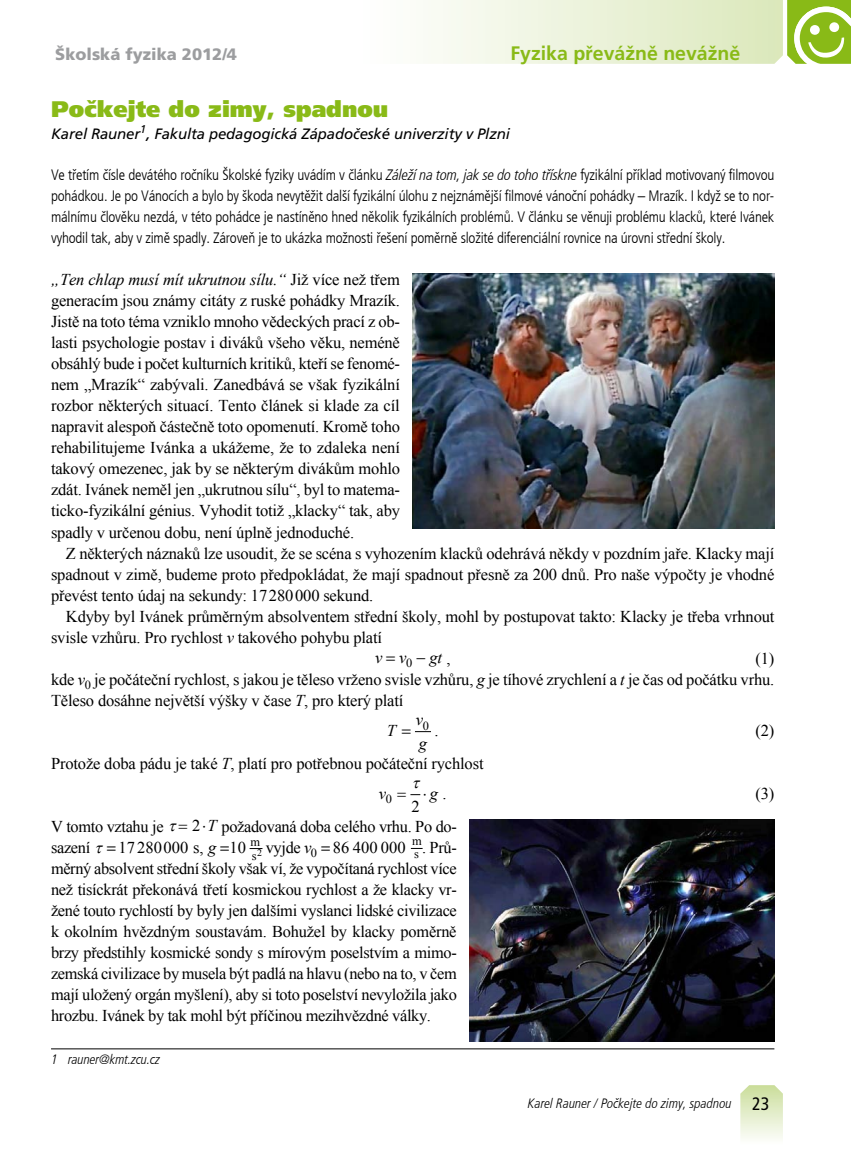
<style>
.page{position:relative;width:851px;height:1149px;background:#fff}
.page>*{position:absolute;margin:0;border:0;box-sizing:border-box;transform-origin:0 0}
.t1{font:900 22.5px "Frutiger LT Com";color:#89ba17}
.t2{font:700 19.5px "Frutiger LT Com";color:#89ba17}
.t3{font:condensed 18px "Frutiger LT Com";color:#000}
.t4{font:16.5px/21px "Times New Roman";letter-spacing:-.01em;color:#000;text-align:justify}
.t5{font:900 16.5px "Frutiger LT Com";color:#9c9d9f}
.t6{font:italic 16.5px/23.2px "Times New Roman";color:#000}
.t7{font:300 condensed 15px/21px "Frutiger LT Com";letter-spacing:-.015em;color:#000;text-align:justify}
.t8{font:italic 15px "Frutiger LT Com";letter-spacing:-.01em;color:#000}
.t9{font:italic 300 condensed 13.5px "Frutiger LT Com";color:#000}
.t10{font:12.3px/14.7px "Times New Roman";color:#000}
.t11{font:italic 11.25px "Frutiger LT Com";color:#000}
.s1{font-style:italic}
.s2{font-style:normal}
</style>
<div class="page">
<svg style="left:428px;top:0;width:422px;height:64px;background:#e0ecc4"></svg>
<svg style="left:740px;top:1085px;width:42px;height:54px;background:#e3edcb"></svg>
<hr style="left:51px;top:1048px;width:723px;height:1px;background:#000">
<img style="left:412px;top:273px;width:362px;height:255px">
<img style="left:469px;top:819px;width:305px;height:222px">
<svg style="left:415px;top:731px;width:16px;height:2px"></svg>
<svg style="left:410px;top:794px;width:10px;height:2px"></svg>
<p class="t5" style="left:55px;top:44px;width:183px">Školská fyzika 2012/4</p>
<p class="t2" style="left:510px;top:41px;width:231px">Fyzika převážně nevážně</p>
<h1 class="t1" style="left:51px;top:95px;width:339px">Počkejte do zimy, spadnou</h1>
<p class="t8" style="left:51px;top:125px;width:460px">Karel Rauner , Fakulta pedagogická Západočeské univerzity v Plzni</p>
<p class="t11" style="left:140px;top:122px;width:8px">1</p>
<p class="t7" style="left:51px;top:164px;width:724px">Ve třetím čísle devátého ročníku Školské fyziky uvádím v článku <span class="s1">Záleží na tom, jak se do toho třískne</span> fyzikální příklad motivovaný filmovou pohádkou. Je po Vánocích a bylo by škoda nevytěžit další fyzikální úlohu z nejznámější filmové vánoční pohádky – Mrazík. I když se to nor&shy;málnímu člověku nezdá, v této pohádce je nastíněno hned několik fyzikálních problémů. V článku se věnuji problému klacků, které Ivánek vyhodil tak, aby v zimě spadly. Zároveň je to ukázka možnosti řešení poměrně složité diferenciální rovnice na úrovni střední školy.</p>
<p class="t4" style="left:51px;top:269px;width:350px"><span class="s1">„Ten chlap musí mít ukrutnou sílu.“</span> Již více než třem generacím jsou známy citáty z ruské pohádky Mrazík.<br>Jistě na toto téma vzniklo mnoho vědeckých prací z ob&shy;lasti psychologie postav i diváků všeho věku, neméně obsáhlý bude i počet kulturních kritiků, kteří se fenomé&shy;nem „Mrazík“ zabývali. Zanedbává se však fyzikální rozbor některých situací. Tento článek si klade za cíl napravit alespoň částečně toto opomenutí. Kromě toho rehabilitujeme Ivánka a ukážeme, že to zdaleka není takový omezenec, jak by se některým divákům mohlo zdát. Ivánek neměl jen „ukrutnou sílu“, byl to matema&shy;ticko-fyzikální génius. Vyhodit totiž „klacky“ tak, aby spadly v určenou dobu, není úplně jednoduché.</p>
<p class="t4" style="left:51px;top:542px;width:724px;text-indent:15px">Z některých náznaků lze usoudit, že se scéna s vyhozením klacků odehrává někdy v pozdním jaře. Klacky mají spadnout v zimě, budeme proto předpokládat, že mají spadnout přesně za 200 dnů. Pro naše výpočty je vhodné převést tento údaj na sekundy: 17280000 sekund.</p>
<p class="t4" style="left:66px;top:605px;width:710px">Kdyby byl Ivánek průměrným absolventem střední školy, mohl by postupovat takto: Klacky je třeba vrhnout</p>
<p class="t4" style="left:51px;top:626px;width:332px">svisle vzhůru. Pro rychlost <span class="s1">v</span> takového pohybu platí</p>
<p class="t6" style="left:375px;top:645px;width:77px">v v −gt<span class="s2">,</span></p>
<p class="t4" style="left:51px;top:647px;width:724px;text-indent:704px">(1) kde <span class="s1">v</span><sub>0</sub> je počáteční rychlost, s jakou je těleso vrženo svisle vzhůru, <span class="s1">g</span> je tíhové zrychlení a <span class="s1">t</span> je čas od počátku vrhu.<br>Těleso dosáhne největší výšky v čase <span class="s1">T</span>, pro který platí</p>
<p class="t6" style="left:387px;top:718px;width:11px">T</p>
<p class="t6" style="left:415px;top:707px;width:13px">v g</p>
<p class="t10" style="left:406px;top:655px;width:8px">0</p>
<p class="t10" style="left:422px;top:717px;width:8px">0</p>
<p class="t4" style="left:434px;top:719px;width:6px">.</p>
<p class="t4" style="left:755px;top:719px;width:20px">(2)</p>
<p class="t4" style="left:379px;top:747px;width:106px;line-height:30.3px;text-indent:-328px">Protože doba pádu je také <span class="s1">T</span>, platí pro potřebnou počáteční rychlost <span class="s1">v</span></p>
<p class="t4" style="left:422px;top:782px;width:25px">⋅ .</p>
<p class="t4" style="left:755px;top:782px;width:20px">(3)</p>
<p class="t6" style="left:429px;top:781px;width:10px">g</p>
<p class="t10" style="left:386px;top:791px;width:8px">0</p>
<p class="t4" style="left:411px;top:795px;width:10px">2</p>
<p class="t4" style="left:51px;top:815px;width:114px">V tomto vztahu je</p>
<p class="t4" style="left:192px;top:815px;width:266px">⋅2 <span class="s1">T</span> požadovaná doba celého vrhu. Po do-</p>
<p class="t4" style="left:51px;top:836px;width:41px">sazení</p>
<p class="t4" style="left:118px;top:836px;width:100px">17 280000 s, <span class="s1">g</span></p>
<p class="t4" style="left:229px;top:836px;width:18px">10</p>
<p class="t10" style="left:250px;top:833px;width:13px">m s<sup>2</sup></p>
<p class="t4" style="left:266px;top:836px;width:157px">vyjde <span class="s1">v</span><sub>0</sub> 86 400 000 <sup>m</sup></p>
<p class="t4" style="left:51px;top:836px;width:407px;text-indent:363px"><sub>s</sub> . Prů&shy;měrný absolvent střední školy však ví, že vypočítaná rychlost více než tisíckrát překonává třetí kosmickou rychlost a že klacky vr&shy;žené touto rychlostí by byly jen dalšími vyslanci lidské civilizace k okolním hvězdným soustavám. Bohužel by klacky poměrně brzy předstihly kosmické sondy s mírovým poselstvím a mimo&shy;zemská civilizace by musela být padlá na hlavu (nebo na to, v čem mají uložený orgán myšlení), aby si toto poselství nevyložila jako hrozbu. Ivánek by tak mohl být příčinou mezihvězdné války.</p>
<p class="t9" style="left:51px;top:1051px;width:110px">1 rauner@kmt.zcu.cz</p>
<p class="t9" style="left:528px;top:1095px;width:205px">Karel Rauner / Počkejte do zimy, spadnou</p>
<p class="t3" style="left:752px;top:1093px;width:19px">23</p>
</div>
